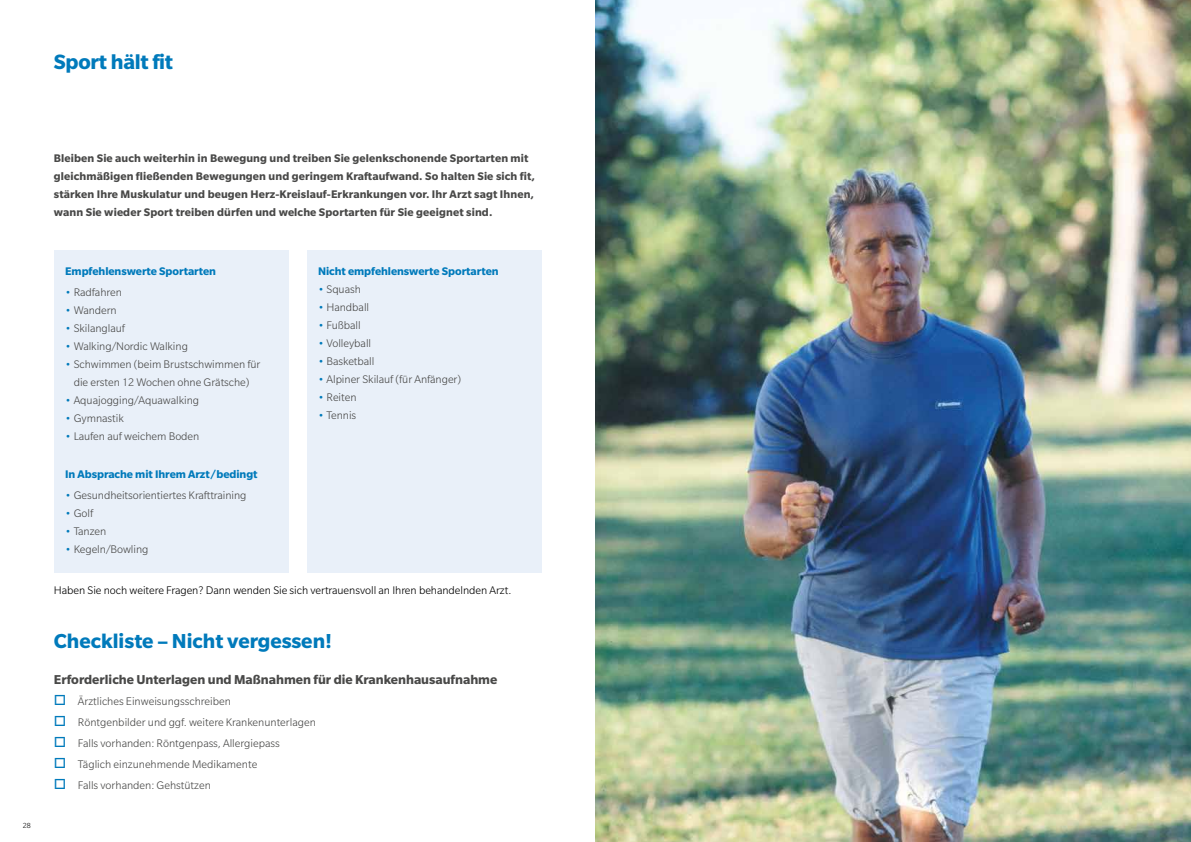
<style>
.page{position:relative;width:1191px;height:842px;background:#fff}
.page>*{position:absolute;margin:0;border:0;box-sizing:border-box;transform-origin:0 0}
.t1{font:700 22.5px "Slate Pro";letter-spacing:-.015em;color:#007abb}
.t2{font:700 22px "Slate Pro";color:#007abb}
.t3{font:700 14px "Slate Pro";color:#494948}
.t4{font:300 12px/18px "Slate Pro";letter-spacing:-.005em;color:#494948;text-align:center}
.t5{font:700 12px/18px "Slate Pro";letter-spacing:.01em;color:#494948}
.t6{font:700 12px "Slate Pro";letter-spacing:-.005em;color:#007abb}
.t7{font:300 12px "Slate Pro";letter-spacing:-.005em;color:#000}
.t8{font:300 8px "Slate Pro";color:#000}
.s1{color:#007abb}
</style>
<div class="page">
<img style="left:595px;top:0;width:596px;height:842px">
<div style="left:307px;top:250px;width:234px;height:323px;background:#e9f0f9"></div>
<div style="left:54px;top:250px;width:235px;height:323px;background:#e9f0f9"></div>
<h1 class="t1" style="left:54px;top:49px;width:121px">Sport hält fit</h1>
<p class="t8" style="left:23px;top:821px;width:9px">28</p>
<p class="t5" style="left:54px;top:149px;width:482px">Bleiben Sie auch weiterhin in Bewegung und treiben Sie gelenkschonende Sportarten mit gleichmäßigen fließenden Bewegungen und geringem Kraftaufwand. So halten Sie sich fit, stärken Ihre Muskulatur und beugen Herz-Kreislauf-Erkrankungen vor. Ihr Arzt sagt Ihnen, wann Sie wieder Sport treiben dürfen und welche Sportarten für Sie geeignet sind.</p>
<p class="t6" style="left:318px;top:264px;width:182px">Nicht empfehlenswerte Sportarten</p>
<p class="t4" style="left:318px;top:280px;width:44px"><span class="s1">•</span> Squash</p>
<p class="t4" style="left:318px;top:298px;width:53px"><span class="s1">•</span> Handball</p>
<p class="t4" style="left:318px;top:316px;width:44px"><span class="s1">•</span> Fußball</p>
<p class="t4" style="left:318px;top:334px;width:55px"><span class="s1">•</span> Volleyball</p>
<p class="t4" style="left:318px;top:352px;width:58px"><span class="s1">•</span> Basketball</p>
<p class="t4" style="left:318px;top:370px;width:145px"><span class="s1">•</span> Alpiner Skilauf (für Anfänger)</p>
<p class="t4" style="left:318px;top:388px;width:40px"><span class="s1">•</span> Reiten</p>
<p class="t4" style="left:318px;top:406px;width:40px"><span class="s1">•</span> Tennis</p>
<p class="t6" style="left:65px;top:264px;width:152px">Empfehlenswerte Sportarten</p>
<p class="t4" style="left:65px;top:283px;width:58px"><span class="s1">•</span> Radfahren</p>
<p class="t4" style="left:65px;top:301px;width:53px"><span class="s1">•</span> Wandern</p>
<p class="t4" style="left:65px;top:319px;width:61px"><span class="s1">•</span> Skilanglauf</p>
<p class="t4" style="left:65px;top:337px;width:124px"><span class="s1">•</span> Walking/Nordic Walking</p>
<p class="t4" style="left:65px;top:355px;width:197px"><span class="s1">•</span> Schwimmen (beim Brustschwimmen für die ersten 12 Wochen ohne Grätsche)</p>
<p class="t4" style="left:65px;top:391px;width:135px"><span class="s1">•</span> Aquajogging/Aquawalking</p>
<p class="t4" style="left:65px;top:409px;width:60px"><span class="s1">•</span> Gymnastik</p>
<p class="t4" style="left:65px;top:427px;width:136px"><span class="s1">•</span> Laufen auf weichem Boden</p>
<p class="t6" style="left:65px;top:468px;width:194px">In Absprache mit Ihrem Arzt/bedingt</p>
<p class="t4" style="left:65px;top:486px;width:183px"><span class="s1">•</span> Gesundheitsorientiertes Krafttraining</p>
<p class="t4" style="left:65px;top:504px;width:29px"><span class="s1">•</span> Golf</p>
<p class="t4" style="left:65px;top:522px;width:43px"><span class="s1">•</span> Tanzen</p>
<p class="t4" style="left:65px;top:540px;width:85px"><span class="s1">•</span> Kegeln/Bowling</p>
<p class="t7" style="left:54px;top:584px;width:459px">Haben Sie noch weitere Fragen? Dann wenden Sie sich vertrauensvoll an Ihren behandelnden Arzt.</p>
<h2 class="t2" style="left:54px;top:629px;width:280px">Checkliste – Nicht vergessen!</h2>
<p class="t3" style="left:54px;top:672px;width:445px">Erforderliche Unterlagen und Maßnahmen für die Krankenhausaufnahme</p>
<p class="t4" style="left:54px;top:692px;width:179px"><span class="s1">□</span> Ärztliches Einweisungsschreiben</p>
<p class="t4" style="left:54px;top:713px;width:263px"><span class="s1">□</span> Röntgenbilder und ggf. weitere Krankenunterlagen</p>
<p class="t4" style="left:54px;top:734px;width:227px"><span class="s1">□</span> Falls vorhanden: Röntgenpass, Allergiepass</p>
<p class="t4" style="left:54px;top:755px;width:205px"><span class="s1">□</span> Täglich einzunehmende Medikamente</p>
<p class="t4" style="left:54px;top:776px;width:158px"><span class="s1">□</span> Falls vorhanden: Gehstützen</p>
</div>
